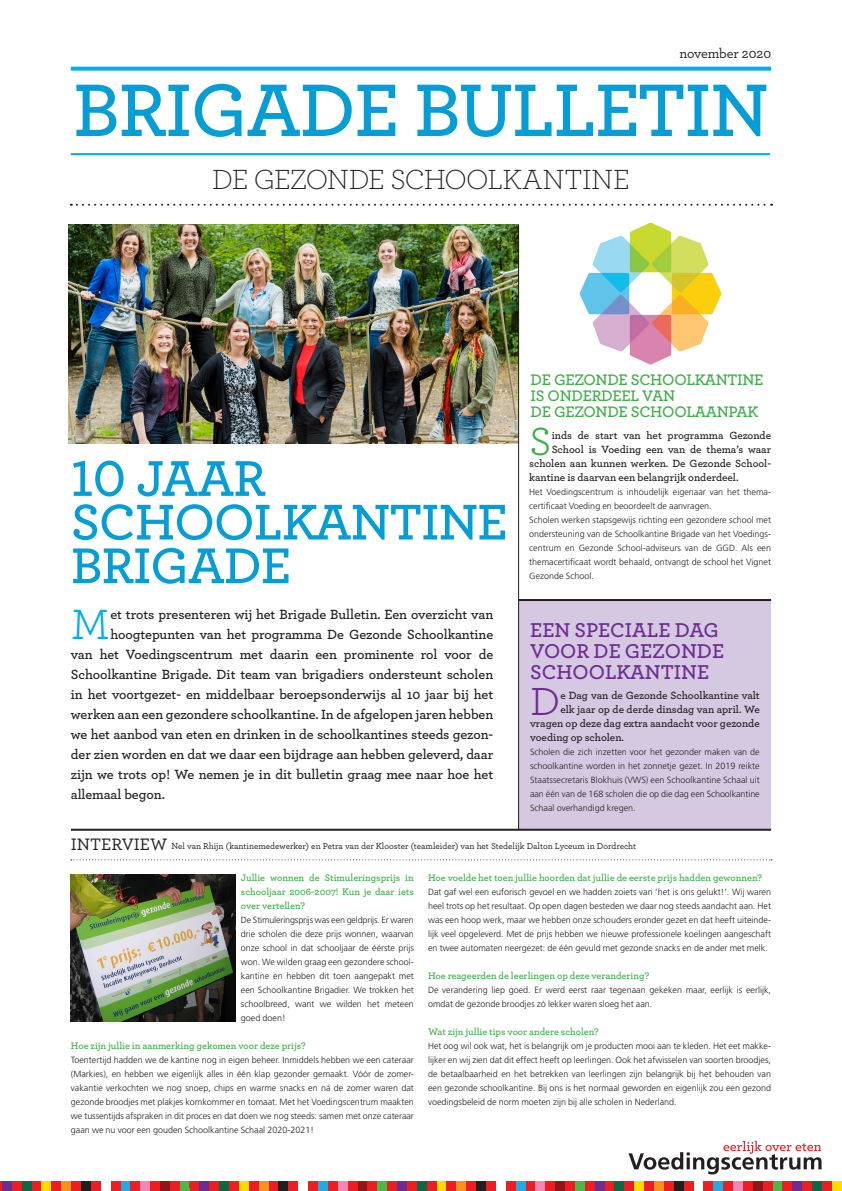
<style>
.page{position:relative;width:842px;height:1191px;background:#fff}
.page>*{position:absolute;margin:0;border:0;box-sizing:border-box;transform-origin:0 0}
._05_Kop_archer_light{font:600 78px "Archer";letter-spacing:-.02em;color:#059dd6}
._05_Kop_archer_light-2{font:600 52.7px "Archer";letter-spacing:-.02em;color:#059dd6}
._06_Intro{font:44.4px "Archer";color:#00aeef}
._03_kopje_kadertekst{font:41.1px "Archer";color:#6e2c91}
._01_platte_tekst{font:41.1px "Archer";color:#40ae49}
._04_streamer_18_18{font:300 29px "Archer";letter-spacing:-.025em;color:#231f20}
._03_kopje_kadertekst-2{font:600 21px "Archer";color:#6e2c91}
.t1{font:500 17.4px "Archer";color:#231f20}
._05_Kop_archer_light-3{font:600 16px "Archer";letter-spacing:-.02em;color:#40ae49}
._06_Intro-2{font:600 14px "Archer";letter-spacing:-.005em;color:#231f20}
.t2{font:500 14px "Archer";letter-spacing:-.005em;color:#231f20}
._01_platte_tekst-2{font:600 11px "Archer";color:#231f20}
._03_kopje_kadertekst-3{font:600 11px "Archer";color:#231f20}
._01_platte_tekst-3{font:600 10px/14px "Archer";color:#40ae49;text-align:justify}
._01_platte_tekst-4{font:300 9px/14px "Frutiger";color:#231f20;text-align:justify}
._03_kopje_kadertekst-4{font:300 9px/14px "Frutiger";letter-spacing:-.01em;color:#231f20;text-align:justify}
.t3{font:500 9px "Archer";color:#231f20}
</style>
<div class="page">
<div style="left:518px;top:601px;width:253px;height:228px;background:#d5c9e2"></div>
<svg style="left:71px;top:67px;width:700px;height:4px;background:#17b5f0"></svg>
<svg style="left:71px;top:204px;width:701px;height:2px"></svg>
<hr style="left:71px;top:153px;width:699px;height:2px;background:#00aeef">
<hr style="left:71px;top:828px;width:700px;height:2px;background:#231f20">
<hr style="left:518px;top:599px;width:253px;height:2px;background:#231f20">
<svg style="left:71px;top:859px;width:701px;height:1px"></svg>
<svg style="left:628px;top:1140px;width:193px;height:34px"></svg>
<svg style="left:0;top:1181px;width:842px;height:10px;background:#bc4f44"></svg>
<img style="left:71px;top:874px;width:164px;height:147px">
<img style="left:579px;top:222px;width:142px;height:143px">
<img style="left:69px;top:225px;width:449px;height:218px">
<hr style="left:518px;top:225px;width:1px;height:604px;background:#231f20">
<p class="t2" style="left:679px;top:43px;width:93px">november 2020</p>
<p class="_05_Kop_archer_light" style="left:73px;top:52px;width:697px">BRIGADE BULLETIN</p>
<p class="_04_streamer_18_18" style="left:212px;top:161px;width:419px">DE GEZONDE SCHOOLKANTINE</p>
<p class="_05_Kop_archer_light-2" style="left:71px;top:439px;width:197px">10 JAAR</p>
<p class="_05_Kop_archer_light-2" style="left:71px;top:482px;width:438px">SCHOOLKANTINE</p>
<p class="_05_Kop_archer_light-2" style="left:71px;top:526px;width:222px">BRIGADE</p>
<p class="_06_Intro" style="left:71px;top:594px;width:41px">M</p>
<p class="_06_Intro-2" style="left:110px;top:604px;width:384px">et trots presenteren wij het Brigade Bulletin. Een overzicht van</p>
<p class="_06_Intro-2" style="left:110px;top:624px;width:384px">hoogtepunten van het programma De Gezonde Schoolkantine</p>
<p class="_06_Intro-2" style="left:71px;top:644px;width:424px">van het Voedingscentrum met daarin een prominente rol voor de</p>
<p class="_06_Intro-2" style="left:71px;top:664px;width:424px">Schoolkantine Brigade. Dit team van brigadiers ondersteunt scholen</p>
<p class="_06_Intro-2" style="left:71px;top:684px;width:424px">in het voortgezet- en middelbaar beroepsonderwijs al 10 jaar bij het</p>
<p class="_06_Intro-2" style="left:71px;top:704px;width:424px">werken aan een gezondere schoolkantine. In de afgelopen jaren hebben</p>
<p class="_06_Intro-2" style="left:71px;top:724px;width:424px">we het aanbod van eten en drinken in de schoolkantines steeds gezon-</p>
<p class="_06_Intro-2" style="left:71px;top:744px;width:424px">der zien worden en dat we daar een bijdrage aan hebben geleverd, daar</p>
<p class="_06_Intro-2" style="left:71px;top:764px;width:424px">zijn we trots op! We nemen je in dit bulletin graag mee naar hoe het</p>
<p class="_06_Intro-2" style="left:71px;top:784px;width:95px">allemaal begon.</p>
<p class="_05_Kop_archer_light-3" style="left:531px;top:368px;width:234px">DE GEZONDE SCHOOLKANTINE</p>
<p class="_05_Kop_archer_light-3" style="left:531px;top:384px;width:146px">IS ONDERDEEL VAN</p>
<p class="_05_Kop_archer_light-3" style="left:531px;top:400px;width:229px">DE GEZONDE SCHOOLAANPAK</p>
<p class="_01_platte_tekst" style="left:529px;top:412px;width:24px">S</p>
<p class="_01_platte_tekst-2" style="left:552px;top:427px;width:221px">inds de start van het programma Gezonde</p>
<p class="_01_platte_tekst-2" style="left:552px;top:441px;width:221px">School is Voeding een van de thema’s waar</p>
<p class="_01_platte_tekst-2" style="left:529px;top:455px;width:243px">scholen aan kunnen werken. De Gezonde School-</p>
<p class="_01_platte_tekst-2" style="left:529px;top:469px;width:211px">kantine is daarvan een belangrijk onderdeel.</p>
<p class="_01_platte_tekst-4" style="left:529px;top:484px;width:243px">Het Voedingscentrum is inhoudelijk eigenaar van het thema&shy;certificaat Voeding en beoordeelt de aanvragen.</p>
<p class="_01_platte_tekst-4" style="left:529px;top:512px;width:243px">Scholen werken stapsgewijs richting een gezondere school met ondersteuning van de Schoolkantine Brigade van het Voedings&shy;centrum en Gezonde School-adviseurs van de GGD. Als een themacertificaat wordt behaald, ontvangt de school het Vignet Gezonde School.</p>
<p class="_03_kopje_kadertekst-2" style="left:530px;top:614px;width:190px">EEN SPECIALE DAG</p>
<p class="_03_kopje_kadertekst-2" style="left:530px;top:635px;width:196px">VOOR DE GEZONDE</p>
<p class="_03_kopje_kadertekst-2" style="left:530px;top:656px;width:181px">SCHOOLKANTINE</p>
<p class="_03_kopje_kadertekst" style="left:530px;top:673px;width:32px">D</p>
<p class="_03_kopje_kadertekst-3" style="left:560px;top:687px;width:201px">e Dag van de Gezonde Schoolkantine valt</p>
<p class="_03_kopje_kadertekst-3" style="left:560px;top:701px;width:201px">elk jaar op de derde dinsdag van april. We</p>
<p class="_03_kopje_kadertekst-3" style="left:530px;top:715px;width:231px">vragen op deze dag extra aandacht voor gezonde</p>
<p class="_03_kopje_kadertekst-3" style="left:530px;top:729px;width:95px">voeding op scholen.</p>
<p class="_03_kopje_kadertekst-4" style="left:530px;top:745px;width:231px">Scholen die zich inzetten voor het gezonder maken van de schoolkantine worden in het zonnetje gezet. In 2019 reikte Staatssecretaris Blokhuis (VWS) een Schoolkantine Schaal uit aan één van de 168 scholen die op die dag een Schoolkantine Schaal overhandigd kregen.</p>
<p class="t1" style="left:71px;top:831px;width:98px">INTERVIEW</p>
<p class="t3" style="left:171px;top:839px;width:466px">Nel van Rhijn (kantinemedewerker) en Petra van der Klooster (teamleider) van het Stedelijk Dalton Lyceum in Dordrecht</p>
<p class="_01_platte_tekst-3" style="left:241px;top:870px;width:174px">Jullie wonnen de Stimuleringsprijs in schooljaar 2006-2007! Kun je daar iets over vertellen?</p>
<p class="_01_platte_tekst-4" style="left:241px;top:913px;width:174px">De Stimuleringsprijs was een geldprijs. Er waren drie scholen die deze prijs wonnen, waarvan onze school in dat schooljaar de éérste prijs won. We wilden graag een gezondere school&shy;kantine en hebben dit toen aangepakt met een Schoolkantine Brigadier. We trokken het schoolbreed, want we wilden het meteen goed doen!</p>
<p class="_01_platte_tekst-3" style="left:71px;top:1038px;width:236px">Hoe zijn jullie in aanmerking gekomen voor deze prijs?</p>
<p class="_01_platte_tekst-4" style="left:71px;top:1053px;width:345px">Toentertijd hadden we de kantine nog in eigen beheer. Inmiddels hebben we een cateraar (Markies), en hebben we eigenlijk alles in één klap gezonder gemaakt. Vóór de zomer&shy;vakantie verkochten we nog snoep, chips en warme snacks en ná de zomer waren dat gezonde broodjes met plakjes komkommer en tomaat. Met het Voedingscentrum maakten we tussentijds afspraken in dit proces en dat doen we nog steeds: samen met onze cateraar gaan we nu voor een gouden Schoolkantine Schaal 2020-2021!</p>
<p class="_01_platte_tekst-3" style="left:428px;top:870px;width:335px">Hoe voelde het toen jullie hoorden dat jullie de eerste prijs hadden gewonnen?</p>
<p class="_01_platte_tekst-4" style="left:428px;top:885px;width:345px">Dat gaf wel een euforisch gevoel en we hadden zoiets van ‘het is ons gelukt!’. Wij waren heel trots op het resultaat. Op open dagen besteden we daar nog steeds aandacht aan. Het was een hoop werk, maar we hebben onze schouders eronder gezet en dat heeft uiteinde&shy;lijk veel opgeleverd. Met de prijs hebben we nieuwe professionele koelingen aangeschaft en twee automaten neergezet: de één gevuld met gezonde snacks en de ander met melk.</p>
<p class="_01_platte_tekst-3" style="left:428px;top:968px;width:223px">Hoe reageerden de leerlingen op deze verandering?</p>
<p class="_01_platte_tekst-4" style="left:428px;top:983px;width:344px">De verandering liep goed. Er werd eerst raar tegenaan gekeken maar, eerlijk is eerlijk, omdat de gezonde broodjes zó lekker waren sloeg het aan.</p>
<p class="_01_platte_tekst-3" style="left:428px;top:1024px;width:172px">Wat zijn jullie tips voor andere scholen?</p>
<p class="_01_platte_tekst-4" style="left:428px;top:1039px;width:344px">Het oog wil ook wat, het is belangrijk om je producten mooi aan te kleden. Het eet makke&shy;lijker en wij zien dat dit effect heeft op leerlingen. Ook het afwisselen van soorten broodjes, de betaalbaarheid en het betrekken van leerlingen zijn belangrijk bij het behouden van een gezonde schoolkantine. Bij ons is het normaal geworden en eigenlijk zou een gezond voedingsbeleid de norm moeten zijn bij alle scholen in Nederland.</p>
</div>
